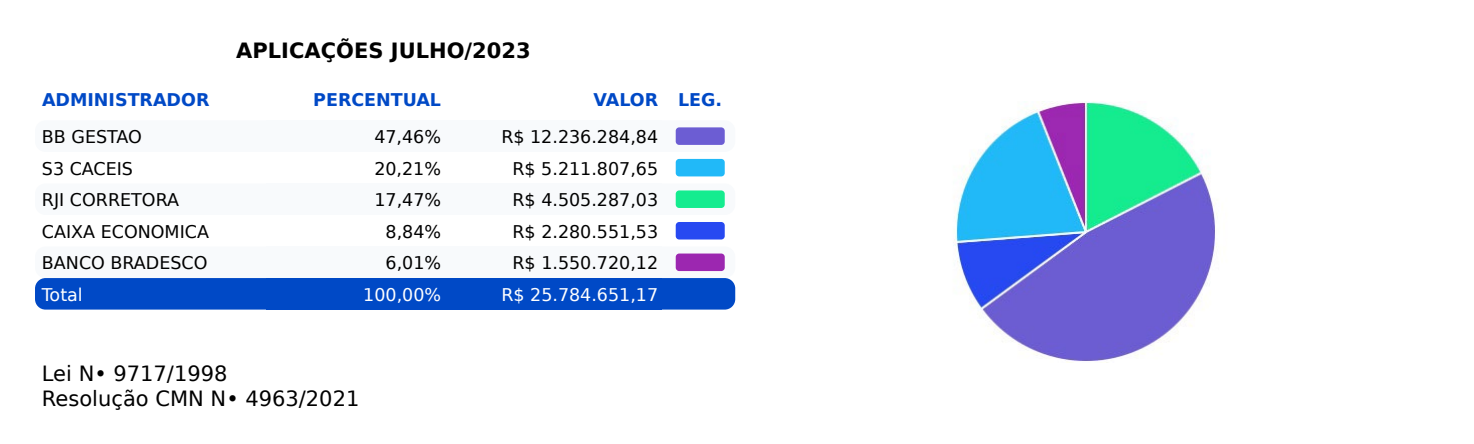
<style>
.page{position:relative;width:1474px;height:444px;background:#fff}
.page>*{position:absolute;margin:0;border:0;box-sizing:border-box;transform-origin:0 0}
.t1{font:21px/25.2px "DejaVu Sans";color:#000}
.t2{font:700 21px "DejaVu Sans";color:#000}
.t3{font:17.5px "DejaVu Sans";color:#000}
.t4{font:700 17.5px "DejaVu Sans";color:#0049c6}
.t5{font:17.5px "DejaVu Sans";color:#fff}
</style>
<div class="page">
<div style="left:266px;top:120px;width:178px;height:32px;background:#f8fafc"></div>
<div style="left:444px;top:120px;width:218px;height:32px;background:#f8fafc"></div>
<svg style="left:675px;top:127px;width:50px;height:18px"></svg>
<div style="left:676px;top:127px;width:48px;height:18px;background:#6c5dd3;border-radius:4px"></div>
<div style="left:676px;top:159px;width:48px;height:17px;background:#21b9f8;border-radius:4px"></div>
<div style="left:266px;top:183px;width:178px;height:32px;background:#f8fafc"></div>
<div style="left:444px;top:183px;width:218px;height:32px;background:#f8fafc"></div>
<svg style="left:675px;top:190px;width:50px;height:18px"></svg>
<div style="left:676px;top:190px;width:48px;height:18px;background:#15ec8f;border-radius:4px"></div>
<div style="left:676px;top:222px;width:48px;height:17px;background:#2749f1;border-radius:4px"></div>
<div style="left:266px;top:246px;width:178px;height:32px;background:#f8fafc"></div>
<div style="left:444px;top:246px;width:218px;height:32px;background:#f8fafc"></div>
<div style="left:35px;top:278px;width:231px;height:31px;background:#0049c6"></div>
<div style="left:266px;top:278px;width:178px;height:31px;background:#0049c6"></div>
<div style="left:444px;top:278px;width:218px;height:31px;background:#0049c6"></div>
<svg style="left:662px;top:253px;width:73px;height:56px"></svg>
<img style="left:953px;top:101px;width:264px;height:260px">
<p class="t2" style="left:236px;top:33px;width:296px">APLICAÇÕES JULHO/2023</p>
<p class="t4" style="left:42px;top:86px;width:169px">ADMINISTRADOR</p>
<p class="t4" style="left:313px;top:86px;width:129px">PERCENTUAL</p>
<p class="t4" style="left:593px;top:86px;width:130px">VALOR LEG.</p>
<p class="t3" style="left:42px;top:123px;width:101px">BB GESTAO</p>
<p class="t3" style="left:374px;top:123px;width:68px">47,46%</p>
<p class="t3" style="left:501px;top:123px;width:158px">R$ 12.236.284,84</p>
<p class="t3" style="left:42px;top:154px;width:93px">S3 CACEIS</p>
<p class="t3" style="left:374px;top:154px;width:68px">20,21%</p>
<p class="t3" style="left:512px;top:154px;width:147px">R$ 5.211.807,65</p>
<p class="t3" style="left:42px;top:186px;width:139px">RJI CORRETORA</p>
<p class="t3" style="left:374px;top:186px;width:68px">17,47%</p>
<p class="t3" style="left:512px;top:186px;width:147px">R$ 4.505.287,03</p>
<p class="t3" style="left:42px;top:217px;width:168px">CAIXA ECONOMICA</p>
<p class="t3" style="left:385px;top:217px;width:57px">8,84%</p>
<p class="t3" style="left:512px;top:217px;width:147px">R$ 2.280.551,53</p>
<p class="t3" style="left:42px;top:249px;width:167px">BANCO BRADESCO</p>
<p class="t3" style="left:385px;top:249px;width:57px">6,01%</p>
<p class="t3" style="left:512px;top:249px;width:147px">R$ 1.550.720,12</p>
<p class="t5" style="left:42px;top:280px;width:42px">Total</p>
<p class="t5" style="left:363px;top:280px;width:79px">100,00%</p>
<p class="t5" style="left:501px;top:280px;width:158px">R$ 25.784.651,17</p>
<p class="t1" style="left:42px;top:360px;width:319px">Lei N• 9717/1998<br>Resolução CMN N• 4963/2021</p>
</div>
